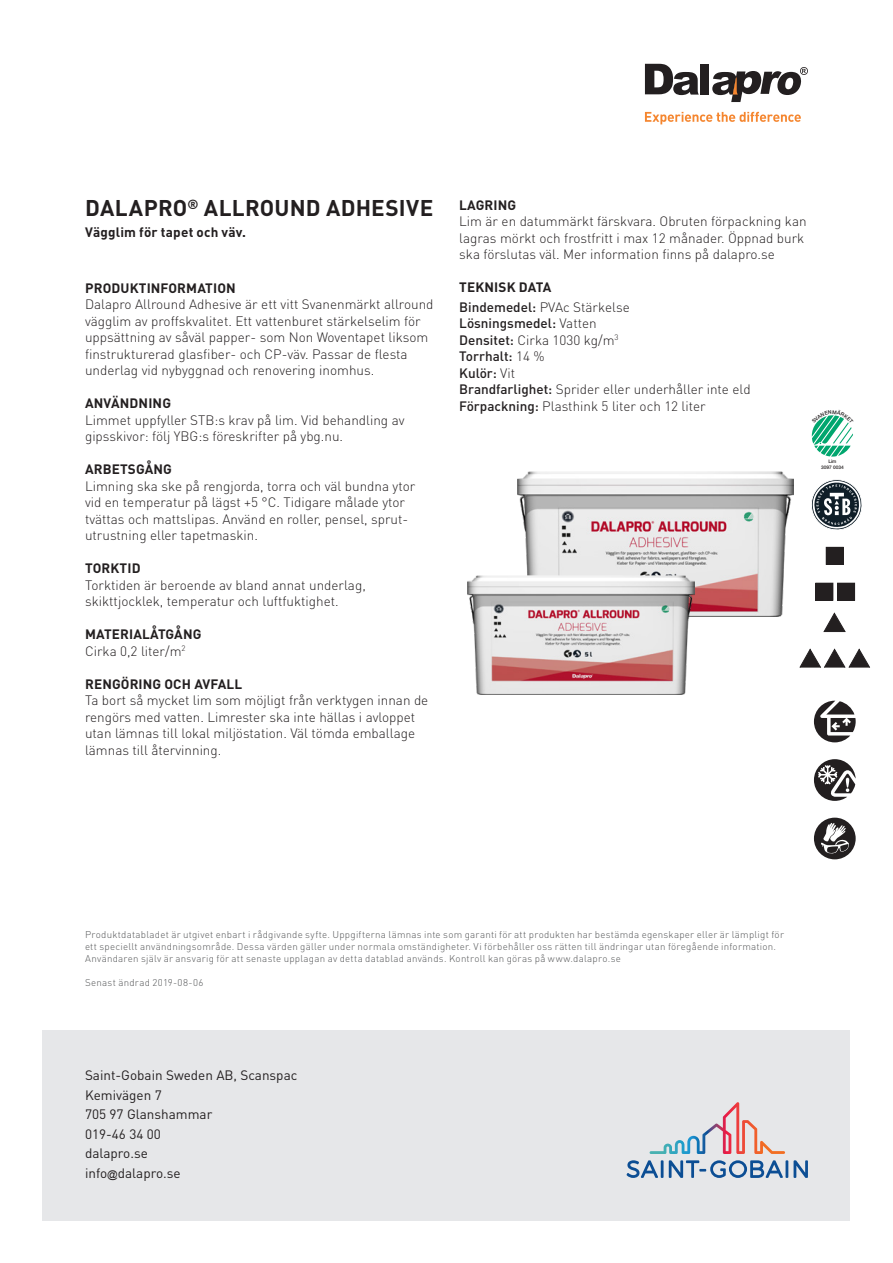
<style>
.page{position:relative;width:893px;height:1263px;background:#fff}
.page>*{position:absolute;margin:0;border:0;box-sizing:border-box;transform-origin:0 0}
.Underrubrik{font:700 22.5px "DIN Pro";letter-spacing:.01em;color:#231f20}
.Bröd{font:300 13.5px/16.5px "DIN Pro";color:#231f20}
.Text{font:13.5px "DIN Pro";color:#231f20}
.Underrubrik-2{font:700 13.5px "DIN Pro";letter-spacing:.01em;color:#231f20}
.Bröd-2{font:500 13.5px "DIN Pro";color:#231f20}
.Bröd-3{font:700 13.5px "DIN Pro";letter-spacing:.01em;color:#231f20}
.Bröd-4{font:300 9.75px/12px "DIN Pro";letter-spacing:.025em;color:#545557}
.t1{font:500 4.8px/5.7px "Helvetica Neue LT Std";color:#231f20;text-align:center}
.s1{font-weight:500}
.s2{font-weight:300}
.s3{font-family:"Arial";font-size:10.5px}
</style>
<div class="page">
<div style="left:43px;top:1029px;width:807px;height:191px;background:#e6e7e9"></div>
<svg style="left:627px;top:1160px;width:36px;height:18px"></svg>
<svg style="left:669px;top:1160px;width:114px;height:18px"></svg>
<hr style="left:785px;top:1160px;width:3px;height:18px;background:#0c4e94">
<svg style="left:794px;top:1160px;width:14px;height:18px"></svg>
<svg style="left:650px;top:1102px;width:135px;height:52px"></svg>
<svg style="left:645px;top:112px;width:156px;height:12px"></svg>
<svg style="left:645px;top:64px;width:54px;height:31px"></svg>
<div style="left:701px;top:64px;width:8px;height:31px;background:#231f20"></div>
<svg style="left:712px;top:67px;width:96px;height:35px"></svg>
<svg style="left:814px;top:759px;width:42px;height:42px"></svg>
<svg style="left:814px;top:701px;width:42px;height:41px"></svg>
<svg style="left:814px;top:818px;width:42px;height:41px"></svg>
<div style="left:837px;top:583px;width:18px;height:17px;background:#231f20"></div>
<div style="left:837px;top:583px;width:18px;height:18px;border:1px solid #231f20"></div>
<svg style="left:823px;top:612px;width:23px;height:21px"></svg>
<div style="left:816px;top:583px;width:17px;height:17px;background:#231f20"></div>
<div style="left:815px;top:583px;width:18px;height:18px;border:1px solid #231f20"></div>
<div style="left:826px;top:547px;width:17px;height:17px;background:#231f20"></div>
<div style="left:826px;top:547px;width:18px;height:18px;border:1px solid #231f20"></div>
<svg style="left:811px;top:480px;width:51px;height:50px"></svg>
<svg style="left:799px;top:648px;width:71px;height:20px"></svg>
<img style="left:517px;top:471px;width:276px;height:145px">
<img style="left:467px;top:575px;width:228px;height:120px">
<svg style="left:811px;top:415px;width:42px;height:42px"></svg>
<p class="Underrubrik" style="left:85px;top:193px;width:350px">DALAPRO<sup>®</sup> ALLROUND ADHESIVE</p>
<p class="Bröd-3" style="left:85px;top:223px;width:163px">Vägglim för tapet och väv.</p>
<p class="Underrubrik-2" style="left:85px;top:279px;width:152px">PRODUKTINFORMATION</p>
<p class="Bröd" style="left:85px;top:295px;width:350px">Dalapro Allround Adhesive är ett vitt Svanenmärkt allround vägglim av proffskvalitet. Ett vattenburet stärkelselim för uppsättning av såväl papper- som Non Woventapet liksom finstrukturerad glasfiber- och CP-väv. Passar de flesta underlag vid nybyggnad och renovering inomhus.</p>
<p class="Underrubrik-2" style="left:85px;top:394px;width:87px">ANVÄNDNING</p>
<p class="Bröd" style="left:85px;top:411px;width:321px">Limmet uppfyller STB:s krav på lim. Vid behandling av gipsskivor: följ YBG:s föreskrifter på ybg.nu.</p>
<p class="Underrubrik-2" style="left:85px;top:460px;width:88px">ARBETSGÅNG</p>
<p class="Bröd" style="left:85px;top:477px;width:332px">Limning ska ske på rengjorda, torra och väl bundna ytor vid en temperatur på lägst +5 °C. Tidigare målade ytor tvättas och mattslipas. Använd en roller, pensel, sprut&shy;utrustning eller tapetmaskin.</p>
<p class="Underrubrik-2" style="left:85px;top:559px;width:57px">TORKTID</p>
<p class="Bröd" style="left:85px;top:576px;width:282px">Torktiden är beroende av bland annat underlag, skikttjocklek, temperatur och luftfuktighet.</p>
<p class="Underrubrik-2" style="left:85px;top:625px;width:118px">MATERIALÅTGÅNG</p>
<p class="Bröd" style="left:85px;top:642px;width:102px">Cirka 0,2 liter/m<sup>2</sup></p>
<p class="Bröd-3" style="left:85px;top:675px;width:159px">RENGÖRING OCH AVFALL</p>
<p class="Bröd" style="left:85px;top:691px;width:345px">Ta bort så mycket lim som möjligt från verktygen innan de rengörs med vatten. Limrester ska inte hällas i avloppet utan lämnas till lokal miljöstation. Väl tömda emballage lämnas till återvinning.</p>
<p class="Underrubrik-2" style="left:459px;top:195px;width:58px">LAGRING</p>
<p class="Bröd" style="left:459px;top:212px;width:349px">Lim är en datummärkt färskvara. Obruten förpackning kan lagras mörkt och frostfritt i max 12 månader. Öppnad burk ska förslutas väl. Mer information finns på dalapro.se</p>
<p class="Underrubrik-2" style="left:459px;top:278px;width:94px">TEKNISK DATA</p>
<p class="Bröd" style="left:459px;top:298px;width:172px"><span class="s1">Bindemedel:</span> PVAc Stärkelse</p>
<p class="Bröd-2" style="left:459px;top:314px;width:139px">Lösningsmedel: <span class="s2">Vatten</span></p>
<p class="Bröd" style="left:459px;top:331px;width:161px"><span class="s1">Densitet:</span> Cirka 1030 kg/m<sup>3</sup></p>
<p class="Bröd-2" style="left:459px;top:347px;width:87px">Torrhalt: <span class="s2">14 %</span></p>
<p class="Bröd-2" style="left:459px;top:363px;width:57px">Kulör: <span class="s2">Vit</span></p>
<p class="Bröd" style="left:459px;top:380px;width:293px"><span class="s1">Brandfarlighet:</span> Sprider eller underhåller inte eld</p>
<p class="Bröd" style="left:459px;top:397px;width:248px"><span class="s1">Förpackning:</span> Plasthink 5 liter och 12 liter</p>
<p class="t1" style="left:821px;top:458px;width:24px">Lim<br>3097 0034</p>
<p class="Bröd-4" style="left:85px;top:928px;width:700px">Produktdatabladet är utgivet enbart i rådgivande syfte. Uppgifterna lämnas inte som garanti för att produkten har bestämda egenskaper eller är lämpligt för ett speciellt användningsområde. Dessa värden gäller under normala omständigheter. Vi förbehåller oss rätten till ändringar utan föregående information.<br>Användaren själv är ansvarig för att senaste upplagan av detta datablad används. Kontroll kan göras på www.dalapro.se</p>
<p class="Bröd-4" style="left:85px;top:976px;width:120px">Senast ändrad 2019-08-06</p>
<p class="Text" style="left:85px;top:1066px;width:214px">Saint-Gobain Sweden AB, Scanspac</p>
<p class="Text" style="left:85px;top:1086px;width:78px">Kemivägen 7</p>
<p class="Text" style="left:85px;top:1105px;width:129px">705 97 Glanshammar</p>
<p class="Text" style="left:85px;top:1125px;width:77px">019-46 34 00</p>
<p class="Text" style="left:85px;top:1144px;width:64px">dalapro.se</p>
<p class="Text" style="left:85px;top:1164px;width:97px">info<span class="s3">@</span>dalapro.se</p>
</div>
